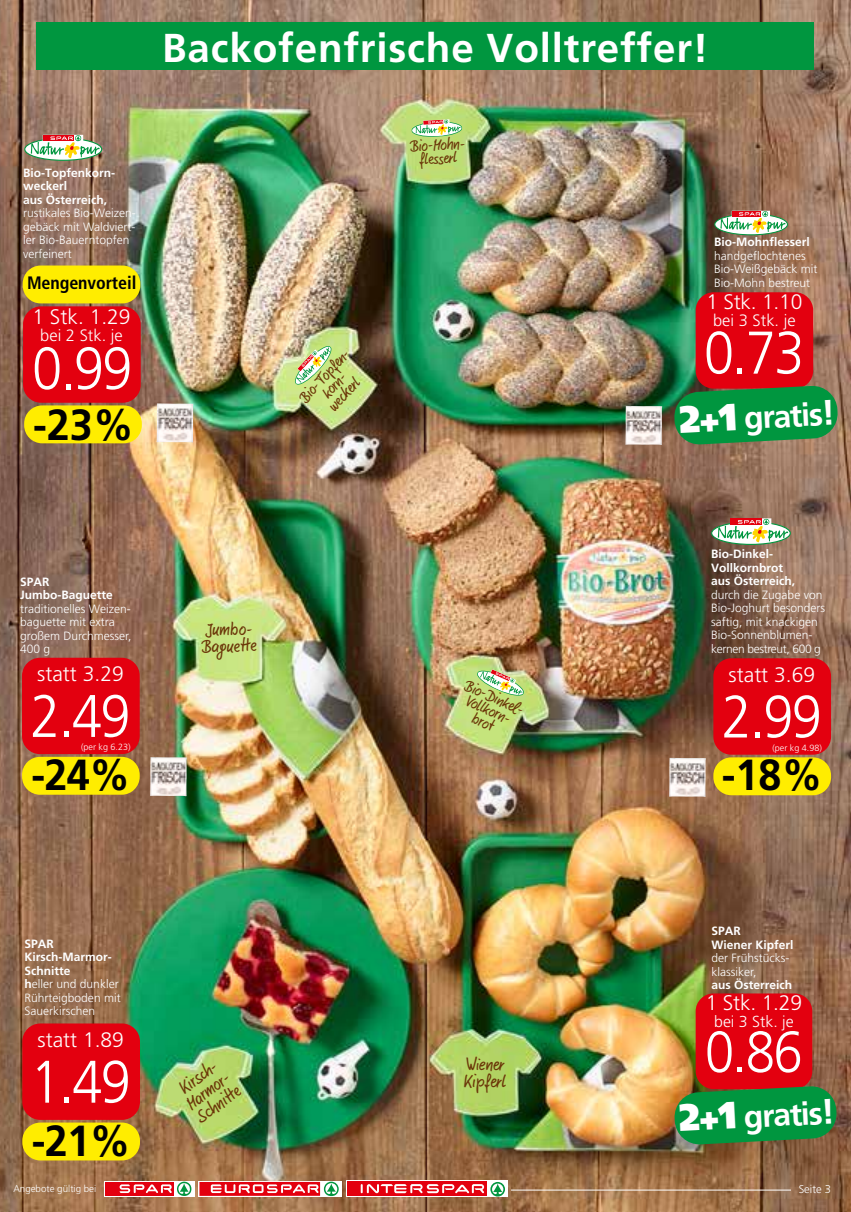
<style>
.page{position:relative;width:851px;height:1212px;background:#fff}
.page>*{position:absolute;margin:0;border:0;box-sizing:border-box;transform-origin:0 0}
.t1{font:300 60.15px "Frutiger";color:#fff;scale:.9 1}
.t2{font:300 60px "Frutiger";letter-spacing:-.03em;color:#fff;scale:.9 1}
.t3{font:300 58.5px "Frutiger";color:#fff;scale:.9 1}
.t4{font:700 43.5px "Frutiger";letter-spacing:-.01em;color:#000;scale:.95 1}
.t5{font:700 40.35px "Frutiger";letter-spacing:.02em;color:#fff}
.t6{font:700 31.95px "Frutiger";color:#fff}
.t7{font:300 21px "Frutiger";color:#fff}
.t8{font:700 condensed 18px "Frutiger";letter-spacing:-.005em;color:#000}
.t9{font:300 16.5px "Frutiger";color:#fff}
.t10{font:300 15.9px "Frutiger";color:#fff}
.t11{font:300 12px/13.5px "Frutiger";color:#fff}
.t12{font:700 12px/13.5px "Frutiger";color:#fff}
.t13{font:12px/16.5px "Grass Script 24";letter-spacing:.02em;color:#6b3709;text-align:center}
.t14{font:300 11.25px "Frutiger";color:#fff}
.t15{font:10.5px/13.5px "Grass Script 24";color:#6b3709;text-align:center}
.t16{font:300 9.75px "Frutiger";color:#fff}
.t17{font:300 9px "Frutiger";color:#fff}
.s1{font-family:"Frutiger 80 Ultra";font-weight:900;font-size:37.95px}
.s2{font-family:"Frutiger 80 Ultra";font-weight:900;font-size:34.5px}
.s3{font-size:35.4px}
.s4{font-weight:700}
</style>
<div class="page">
<img style="left:0;top:0;width:850px;height:1212px">
<hr style="left:0;top:414px;width:1px;height:32px;background:#000">
<img style="left:0;top:209px;width:31px;height:212px">
<div style="left:36px;top:22px;width:778px;height:48px;background:#00963f"></div>
<svg style="left:714px;top:211px;width:73px;height:24px"></svg>
<img style="left:625px;top:406px;width:37px;height:39px">
<div style="left:695px;top:292px;width:118px;height:97px;background:#e3000f;border-radius:18px"></div>
<svg style="left:673px;top:385px;width:165px;height:60px;background:#1b8b41"></svg>
<svg style="left:24px;top:135px;width:78px;height:26px"></svg>
<div style="left:23px;top:306px;width:118px;height:97px;background:#e3000f;border-radius:18px"></div>
<div style="left:24px;top:405px;width:118px;height:38px;background:#ffed00;border-radius:18px"></div>
<div style="left:23px;top:265px;width:117px;height:38px;background:#ffed00;border-radius:18px"></div>
<div style="left:22px;top:658px;width:118px;height:96px;background:#e3000f;border-radius:18px"></div>
<div style="left:22px;top:757px;width:118px;height:38px;background:#ffed00;border-radius:18px"></div>
<img style="left:150px;top:757px;width:37px;height:39px">
<svg style="left:411px;top:119px;width:51px;height:19px"></svg>
<svg style="left:293px;top:344px;width:40px;height:43px;background:#c5d694"></svg>
<svg style="left:475px;top:669px;width:50px;height:28px"></svg>
<svg style="left:711px;top:518px;width:79px;height:27px"></svg>
<div style="left:713px;top:658px;width:117px;height:97px;background:#e3000f;border-radius:18px"></div>
<div style="left:713px;top:757px;width:117px;height:38px;background:#ffed00;border-radius:18px"></div>
<div style="left:695px;top:993px;width:117px;height:96px;background:#e3000f;border-radius:18px"></div>
<svg style="left:673px;top:1086px;width:164px;height:59px;background:#1b8a3d"></svg>
<img style="left:156px;top:403px;width:38px;height:39px">
<img style="left:668px;top:758px;width:38px;height:39px">
<div style="left:22px;top:1023px;width:118px;height:97px;background:#e3000f;border-radius:18px"></div>
<div style="left:22px;top:1122px;width:118px;height:38px;background:#ffed00;border-radius:18px"></div>
<hr style="left:511px;top:1190px;width:279px;height:1px;background:#fff">
<div style="left:105px;top:1181px;width:90px;height:15px;background:#fff"></div>
<div style="left:105px;top:1182px;width:68px;height:14px;background:#e3000f"></div>
<svg style="left:119px;top:1181px;width:73px;height:15px"></svg>
<svg style="left:198px;top:1181px;width:144px;height:16px"></svg>
<svg style="left:324px;top:1181px;width:14px;height:15px"></svg>
<div style="left:199px;top:1182px;width:121px;height:14px;background:#e3000f"></div>
<svg style="left:211px;top:1184px;width:107px;height:9px"></svg>
<svg style="left:345px;top:1181px;width:162px;height:16px"></svg>
<div style="left:347px;top:1182px;width:139px;height:14px;background:#e3000f"></div>
<svg style="left:490px;top:1182px;width:15px;height:14px"></svg>
<svg style="left:492px;top:1183px;width:11px;height:11px"></svg>
<svg style="left:360px;top:1184px;width:124px;height:9px"></svg>
<p class="t12" style="left:23px;top:166px;width:94px">Bio-Topfenkorn&shy;weckerl<br>aus Österreich,</p>
<p class="t11" style="left:23px;top:206px;width:114px">rustikales Bio-Weizen&shy;gebäck mit Waldviert&shy;ler Bio-Bauerntopfen verfeinert</p>
<h3 class="t8" style="left:27px;top:272px;width:111px">Mengenvorteil</h3>
<h3 class="t7" style="left:32px;top:305px;width:100px">1 Stk. 1.29</h3>
<h3 class="t9" style="left:40px;top:326px;width:84px">bei 2 Stk. je</h3>
<h2 class="t2" style="left:32px;top:335px;width:113px">0.99</h2>
<h3 class="t4" style="left:33px;top:399px;width:108px">-23%</h3>
<h3 class="t5" style="left:162px;top:24px;width:548px">Backofenfrische Volltreffer!</h3>
<p class="t15" style="left:409px;top:141px;width:57px;rotate:-3deg">Bio-Mohn&shy;fless er l</p>
<p class="t15" style="left:298px;top:397px;width:68px;rotate:-47deg">Bio-Topfen - korn-<br>weck er l</p>
<p class="t12" style="left:714px;top:235px;width:97px">Bio-Mohnflesserl</p>
<p class="t11" style="left:714px;top:249px;width:105px">handgeflochtenes<br>Bio-Weißgebäck mit<br>Bio-Mohn bestreut</p>
<h3 class="t7" style="left:706px;top:290px;width:97px">1 Stk. 1.10</h3>
<h3 class="t9" style="left:713px;top:311px;width:84px">bei 3 Stk. je</h3>
<h1 class="t1" style="left:703px;top:319px;width:113px">0.73</h1>
<h3 class="t6" style="left:678px;top:403px;width:157px;rotate:-3deg"><span class="s1">2</span><span class="s2">+</span><span class="s1">1</span> gratis<span class="s3">!</span></h3>
<p class="t12" style="left:20px;top:574px;width:94px">SPAR<br>Jumbo-Baguette</p>
<p class="t11" style="left:20px;top:602px;width:113px">traditionelles Weizen&shy;baguette mit extra großem Durchmesser,<br>400 g</p>
<h2 class="t2" style="left:30px;top:682px;width:113px">2.49</h2>
<h3 class="t7" style="left:37px;top:662px;width:88px">statt 3.29</h3>
<p class="t13" style="left:201px;top:623px;width:57px;rotate:-1deg">Jumbo-<br>Baguett e</p>
<p class="t15" style="left:467px;top:679px;width:65px;rotate:24deg">Bio-Dinkel -<br>Voll korn&shy;brot</p>
<p class="t12" style="left:711px;top:547px;width:86px">Bio-Dinkel-<br>Vollkornbrot aus Österreich,</p>
<p class="t11" style="left:711px;top:588px;width:116px">durch die Zugabe von<br>Bio-Joghurt besonders saftig, mit knackigen<br>Bio-Sonnenblumen&shy;kernen bestreut, 600 g</p>
<h2 class="t2" style="left:721px;top:683px;width:113px">2.99</h2>
<h3 class="t7" style="left:728px;top:662px;width:88px">statt 3.69</h3>
<p class="t17" style="left:81px;top:742px;width:51px">(per kg 6.23)</p>
<p class="t17" style="left:772px;top:742px;width:51px">(per kg 4.98)</p>
<h3 class="t4" style="left:31px;top:749px;width:106px">-24%</h3>
<h3 class="t4" style="left:721px;top:750px;width:108px">-18%</h3>
<p class="t11" style="left:25px;top:936px;width:98px"><span class="s4">SPAR<br>Kirsch-Marmor-<br>Schnitte<br>h</span>eller und dunkler<br>Rührteigboden mit<br>Sauerkirschen</p>
<h3 class="t7" style="left:38px;top:1027px;width:88px">statt 1.89</h3>
<h2 class="t2" style="left:30px;top:1048px;width:113px">1.49</h2>
<h3 class="t4" style="left:32px;top:1115px;width:106px">-21%</h3>
<p class="t13" style="left:174px;top:1087px;width:53px;rotate:-36deg">Kirsch -<br>Marmor-<br>Sch nitt e</p>
<p class="t13" style="left:464px;top:1058px;width:44px;text-align:left">Wiener<br>Kipferl</p>
<p class="t12" style="left:711px;top:924px;width:84px">SPAR<br>Wiener Kipferl</p>
<p class="t11" style="left:711px;top:951px;width:79px">der Frühstücks&shy;klassiker,</p>
<p class="t12" style="left:711px;top:978px;width:82px">aus Österreich</p>
<h3 class="t7" style="left:705px;top:991px;width:98px">1 Stk. 1.29</h3>
<h3 class="t10" style="left:714px;top:1012px;width:81px">bei 3 Stk. je</h3>
<h3 class="t3" style="left:704px;top:1019px;width:110px">0.86</h3>
<h3 class="t6" style="left:678px;top:1101px;width:157px;rotate:-3deg"><span class="s1">2</span><span class="s2">+</span><span class="s1">1</span> gratis<span class="s3">!</span></h3>
<p class="t16" style="left:13px;top:1182px;width:84px">Angebote gültig bei</p>
<p class="t14" style="left:798px;top:1182px;width:34px">Seite 3</p>
</div>
